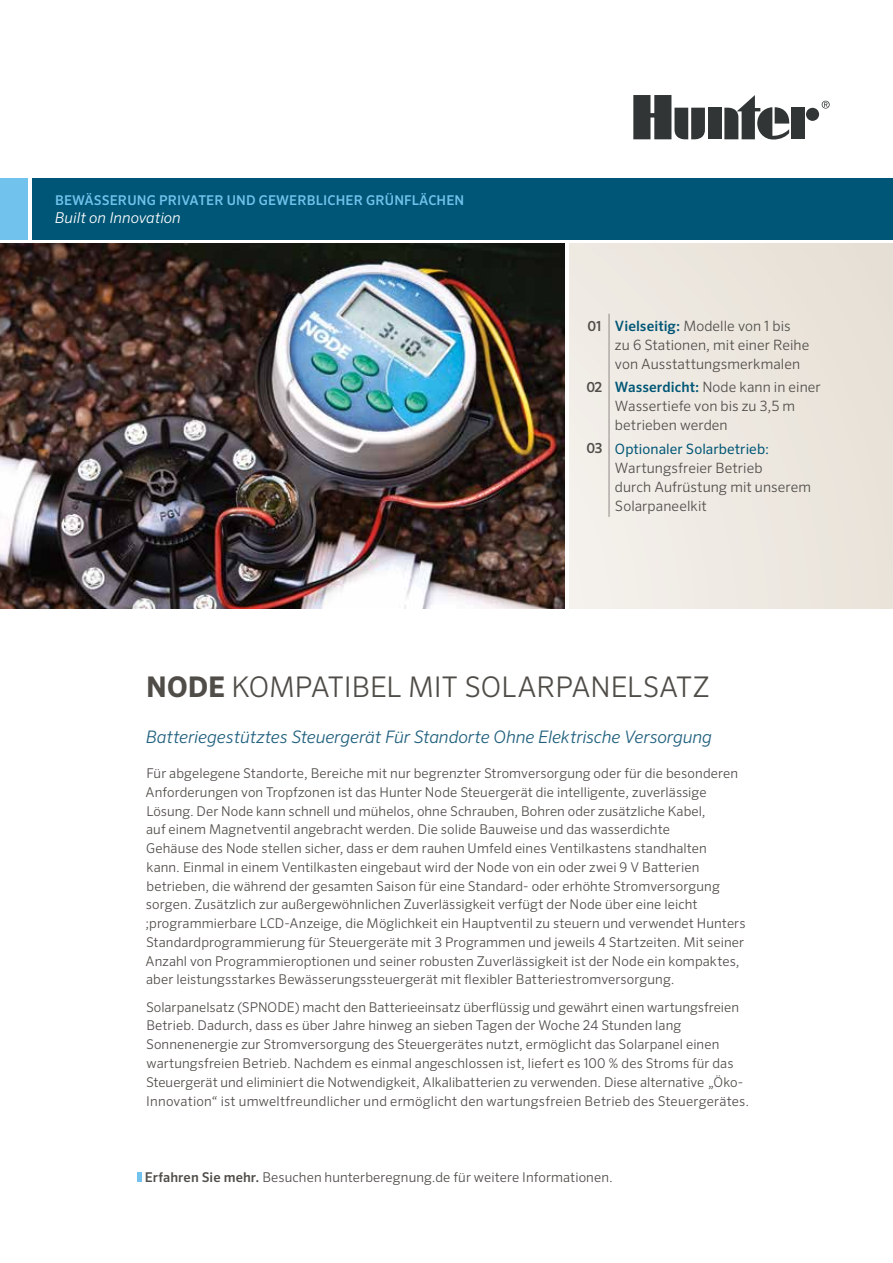
<style>
.page{position:relative;width:893px;height:1263px;background:#fff}
.page>*{position:absolute;margin:0;border:0;box-sizing:border-box;transform-origin:0 0}
.t1{font:300 28.5px "Sero Pro";letter-spacing:-.005em;color:#504d49}
.t2{font:italic 300 17.25px "Sero Pro";letter-spacing:-.005em;color:#20607e}
.t3{font:italic 300 15px "Sero Pro";color:#fff}
.t4{font:300 14.25px/19px "Sero Pro";letter-spacing:.005em;color:#504d49}
.t5{font:300 13.5px/18.8px "Sero Pro";letter-spacing:.005em;color:#504d49}
.t6{font:500 13.5px "Sero Pro";letter-spacing:.01em;color:#71c3ed}
.s1{font-weight:500;font-size:13.8px}
.s2{font-weight:500;color:#005676}
.s3{font-weight:400;color:#005676}
.s4{font-weight:700}
.s5{font-weight:500}
</style>
<div class="page">
<svg style="left:822px;top:101px;width:8px;height:8px"></svg>
<div style="left:708px;top:108px;width:13px;height:31px;background:#323535"></div>
<div style="left:806px;top:108px;width:13px;height:13px;background:#323535;border-radius:50%"></div>
<div style="left:791px;top:108px;width:14px;height:31px;background:#323535"></div>
<svg style="left:724px;top:95px;width:66px;height:45px"></svg>
<svg style="left:633px;top:95px;width:72px;height:45px"></svg>
<div style="left:32px;top:178px;width:861px;height:61px;background:#005676"></div>
<div style="left:0;top:178px;width:28px;height:61px;background:#71c3ed"></div>
<hr style="left:138px;top:1172px;width:4px;height:10px;background:#71c3ed">
<div style="left:569px;top:244px;width:324px;height:364px;background:#ede7e0"></div>
<hr style="left:609px;top:314px;width:1px;height:61px;background:#908a86">
<hr style="left:609px;top:375px;width:1px;height:61px;background:#908a86">
<hr style="left:609px;top:436px;width:1px;height:81px;background:#908a86">
<img style="left:0;top:244px;width:565px;height:364px">
<p class="t6" style="left:55px;top:192px;width:411px">BEWÄSSERUNG PRIVATER UND GEWERBLICHER GRÜNFLÄCHEN</p>
<p class="t3" style="left:55px;top:208px;width:127px">Built on Innovation</p>
<p class="t4" style="left:615px;top:316px;width:196px;text-indent:-27px"><span class="s1">01</span> <span class="s2">VIELSEITIG:</span> Modelle von 1 bis<br>zu 6 Stationen, mit einer Reihe von Ausstattungsmerkmalen</p>
<p class="t4" style="left:615px;top:377px;width:207px;text-indent:-28px"><span class="s1">02</span> <span class="s2">WASSERDICHT:</span> Node kann in einer<br>Wassertiefe von bis zu 3,5 m betrieben werden</p>
<p class="t4" style="left:615px;top:439px;width:197px;text-indent:-29px"><span class="s1">03</span> <span class="s3">Optionaler Solarbetrieb:<br></span>Wartungsfreier Betrieb<br>durch Aufrüstung mit unserem<br>Solarpaneelkit</p>
<h1 class="t1" style="left:146px;top:670px;width:565px"><span class="s4">NODE</span> KOMPATIBEL MIT SOLARPANELSATZ</h1>
<p class="t2" style="left:146px;top:727px;width:568px">Batteriegestütztes Steuergerät Für Standorte Ohne Elektrische Versorgung</p>
<p class="t5" style="left:145px;top:764px;width:602px">Für abgelegene Standorte, Bereiche mit nur begrenzter Stromversorgung oder für die besonderen Anforderungen von Tropfzonen ist das Hunter Node Steuergerät die intelligente, zuverlässige Lösung. Der Node kann schnell und mühelos, ohne Schrauben, Bohren oder zusätzliche Kabel,<br>auf einem Magnetventil angebracht werden. Die solide Bauweise und das wasserdichte<br>Gehäuse des Node stellen sicher, dass er dem rauhen Umfeld eines Ventilkastens standhalten<br>kann. Einmal in einem Ventilkasten eingebaut wird der Node von ein oder zwei 9 V Batterien betrieben, die während der gesamten Saison für eine Standard- oder erhöhte Stromversorgung sorgen. Zusätzlich zur außergewöhnlichen Zuverlässigkeit verfügt der Node über eine leicht ;programmierbare LCD-Anzeige, die Möglichkeit ein Hauptventil zu steuern und verwendet Hunters Standardprogrammierung für Steuergeräte mit 3 Programmen und jeweils 4 Startzeiten. Mit seiner Anzahl von Programmieroptionen und seiner robusten Zuverlässigkeit ist der Node ein kompaktes, aber leistungsstarkes Bewässerungssteuergerät mit flexibler Batteriestromversorgung.</p>
<p class="t5" style="left:146px;top:997px;width:605px">Solarpanelsatz (SPNODE) macht den Batterieeinsatz überflüssig und gewährt einen wartungsfreien Betrieb. Dadurch, dass es über Jahre hinweg an sieben Tagen der Woche 24 Stunden lang Sonnenenergie zur Stromversorgung des Steuergerätes nutzt, ermöglicht das Solarpanel einen wartungsfreien Betrieb. Nachdem es einmal angeschlossen ist, liefert es 100 % des Stroms für das Steuergerät und eliminiert die Notwendigkeit, Alkalibatterien zu verwenden. Diese alternative „Öko-Innovation“ ist umweltfreundlicher und ermöglicht den wartungsfreien Betrieb des Steuergerätes.</p>
<p class="t5" style="left:145px;top:1168px;width:470px"><span class="s5">ERFAHREN SIE MEHR.</span> Besuchen hunterberegnung.de für weitere Informationen.</p>
</div>
